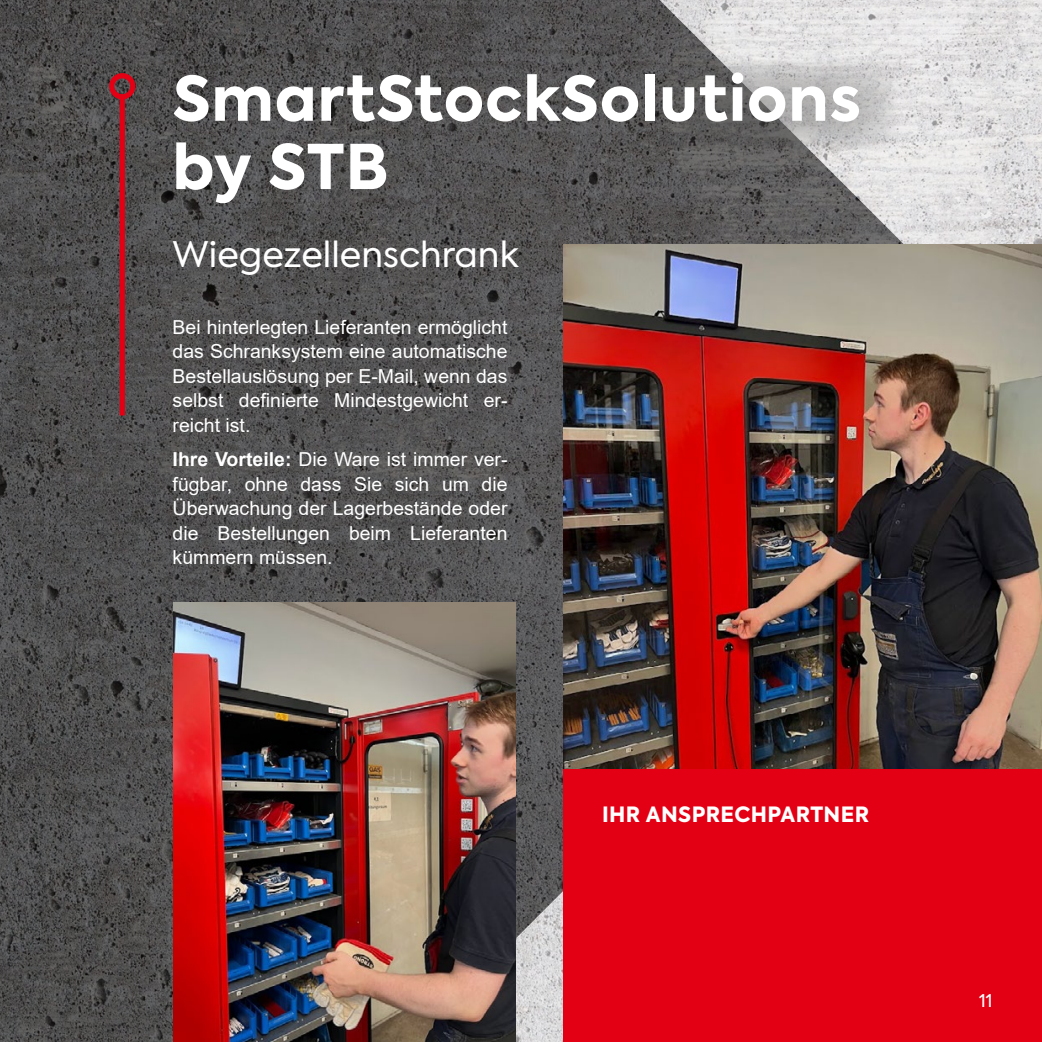
<style>
.page{position:relative;width:1042px;height:1042px;background:#fff}
.page>*{position:absolute;margin:0;border:0;box-sizing:border-box;transform-origin:0 0}
.t1{font:800 61.25px/68.2px "Axiforma";letter-spacing:.02em;color:#fff}
.t2{font:35px "Axiforma";color:#fff}
.t3{font:800 21px "Axiforma";letter-spacing:.02em;color:#fff}
.t4{font:19.25px/24.5px "Arial";color:#fff;text-align:justify}
.t5{font:17.5px "Axiforma";color:#fff}
.s1{font-weight:700}
</style>
<div class="page">
<img style="left:0;top:0;width:1042px;height:1042px">
<div style="left:120px;top:97px;width:5px;height:318px;background:#e30015"></div>
<div style="left:109px;top:73px;width:26px;height:26px;border:5px solid #e30015;border-radius:50%"></div>
<svg style="left:660px;top:60px;width:238px;height:91px;background:#949292"></svg>
<img style="left:563px;top:244px;width:479px;height:525px">
<img style="left:173px;top:603px;width:342px;height:439px">
<div style="left:563px;top:769px;width:479px;height:273px;background:#e30015"></div>
<h1 class="t1" style="left:173px;top:65px;width:690px">SmartStockSolutions by STB</h1>
<h2 class="t2" style="left:173px;top:232px;width:348px">Wiegezellenschrank</h2>
<p class="t4" style="left:173px;top:315px;width:336px">Bei hinterlegten Lieferanten ermöglicht das Schranksystem eine automatische Bestellauslösung per E-Mail, wenn das selbst definierte Mindestgewicht er&shy;reicht ist.</p>
<p class="t4" style="left:173px;top:447px;width:336px"><span class="s1">Ihre Vorteile:</span> Die Ware ist immer ver&shy;fügbar, ohne dass Sie sich um die Überwachung der Lagerbestände oder die Bestellungen beim Lieferanten kümmern müssen.</p>
<p class="t3" style="left:602px;top:800px;width:269px">IHR ANSPRECHPARTNER</p>
<p class="t5" style="left:979px;top:990px;width:15px">11</p>
</div>
